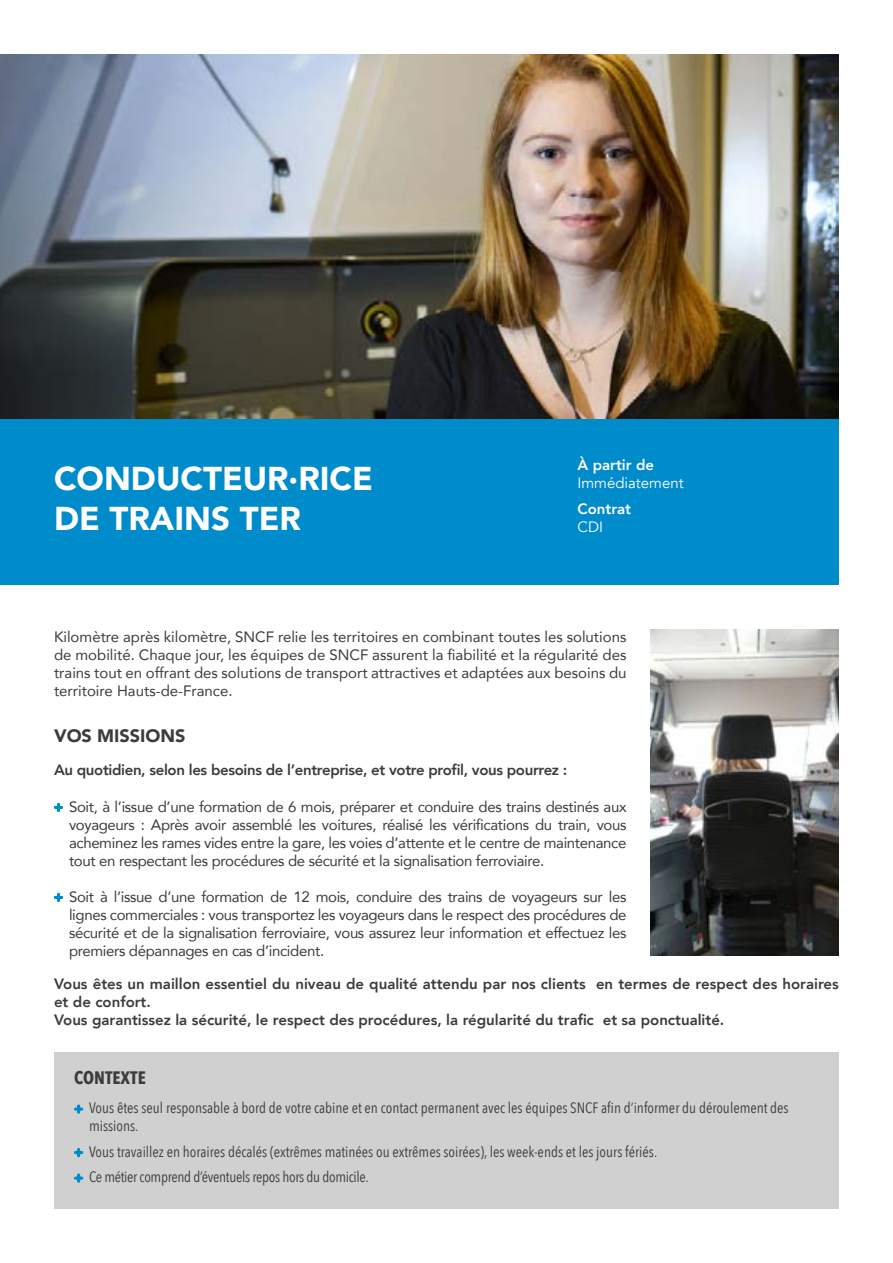
<style>
.page{position:relative;width:893px;height:1263px;background:#fff}
.page>*{position:absolute;margin:0;border:0;box-sizing:border-box;transform-origin:0 0}
.t1{font:900 33px/39.6px "Avenir";color:#fff}
.t2{font:900 18px "Avenir";color:#3c3c3b}
.t3{font:700 18px "Avenir Next Condensed";color:#3c3c3b}
.t4{font:15px/18px "Avenir";letter-spacing:-.025em;color:#3c3c3b;text-align:justify}
.t5{font:15px/18px "Avenir Next Condensed";color:#3c3c3b}
.t6{font:800 15px/18px "Avenir";color:#3c3c3b}
.t7{font:800 15px "Avenir";letter-spacing:-.025em;color:#3c3c3b}
.t8{font:800 15px "Avenir";color:#fff}
.t9{font:15px "Avenir";color:#fff}
.s1{font-size:13.5px;color:#008bcb}
.s2{font-family:"Avenir";font-size:13.5px;color:#008bcb}
</style>
<div class="page">
<img style="left:0;top:54px;width:839px;height:366px">
<div style="left:0;top:420px;width:839px;height:165px;background:#008bcb"></div>
<div style="left:54px;top:1052px;width:785px;height:156px;background:#d0d0d0"></div>
<img style="left:650px;top:630px;width:189px;height:325px">
<h1 class="t1" style="left:54px;top:460px;width:320px">CONDUCTEUR·RICE<br>DE TRAINS TER</h1>
<p class="t8" style="left:577px;top:455px;width:78px">À partir de</p>
<p class="t9" style="left:577px;top:473px;width:108px">Immédiatement</p>
<p class="t8" style="left:577px;top:499px;width:55px">Contrat</p>
<p class="t9" style="left:577px;top:517px;width:27px">CDI</p>
<p class="t4" style="left:54px;top:628px;width:574px">Kilomètre après kilomètre, SNCF relie les territoires en combinant toutes les solutions de mobilité. Chaque jour, les équipes de SNCF assurent la fiabilité et la régularité des trains tout en offrant des solutions de transport attractives et adaptées aux besoins du territoire Hauts-de-France.</p>
<p class="t2" style="left:54px;top:724px;width:133px">VOS MISSIONS</p>
<p class="t7" style="left:54px;top:760px;width:515px">Au quotidien, selon les besoins de l’entreprise, et votre profil, vous pourrez :</p>
<p class="t4" style="left:69px;top:798px;width:559px;text-indent:-15px"><span class="s1">+</span> Soit, à l’issue d’une formation de 6 mois, préparer et conduire des trains destinés aux voyageurs : Après avoir assemblé les voitures, réalisé les vérifications du train, vous acheminez les rames vides entre la gare, les voies d’attente et le centre de maintenance tout en respectant les procédures de sécurité et la signalisation ferroviaire.</p>
<p class="t4" style="left:69px;top:888px;width:559px;text-indent:-15px"><span class="s1">+</span> Soit à l’issue d’une formation de 12 mois, conduire des trains de voyageurs sur les lignes commerciales : vous transportez les voyageurs dans le respect des procédures de sécurité et de la signalisation ferroviaire, vous assurez leur information et effectuez les premiers dépannages en cas d’incident.</p>
<p class="t6" style="left:54px;top:975px;width:786px">Vous êtes un maillon essentiel du niveau de qualité attendu par nos clients en termes de respect des horaires et de confort.<br>Vous garantissez la sécurité, le respect des procédures, la régularité du trafic et sa ponctualité.</p>
<p class="t3" style="left:74px;top:1066px;width:73px">CONTEXTE</p>
<p class="t5" style="left:89px;top:1099px;width:701px;text-indent:-15px"><span class="s2">+</span> Vous êtes seul responsable à bord de votre cabine et en contact permanent avec les équipes SNCF afin d’informer du déroulement des missions.</p>
<p class="t5" style="left:74px;top:1139px;width:585px;line-height:25.5px"><span class="s2">+</span> Vous travaillez en horaires décalés (extrêmes matinées ou extrêmes soirées), les week-ends et les jours fériés. <span class="s2">+</span> Ce métier comprend d’éventuels repos hors du domicile.</p>
</div>
